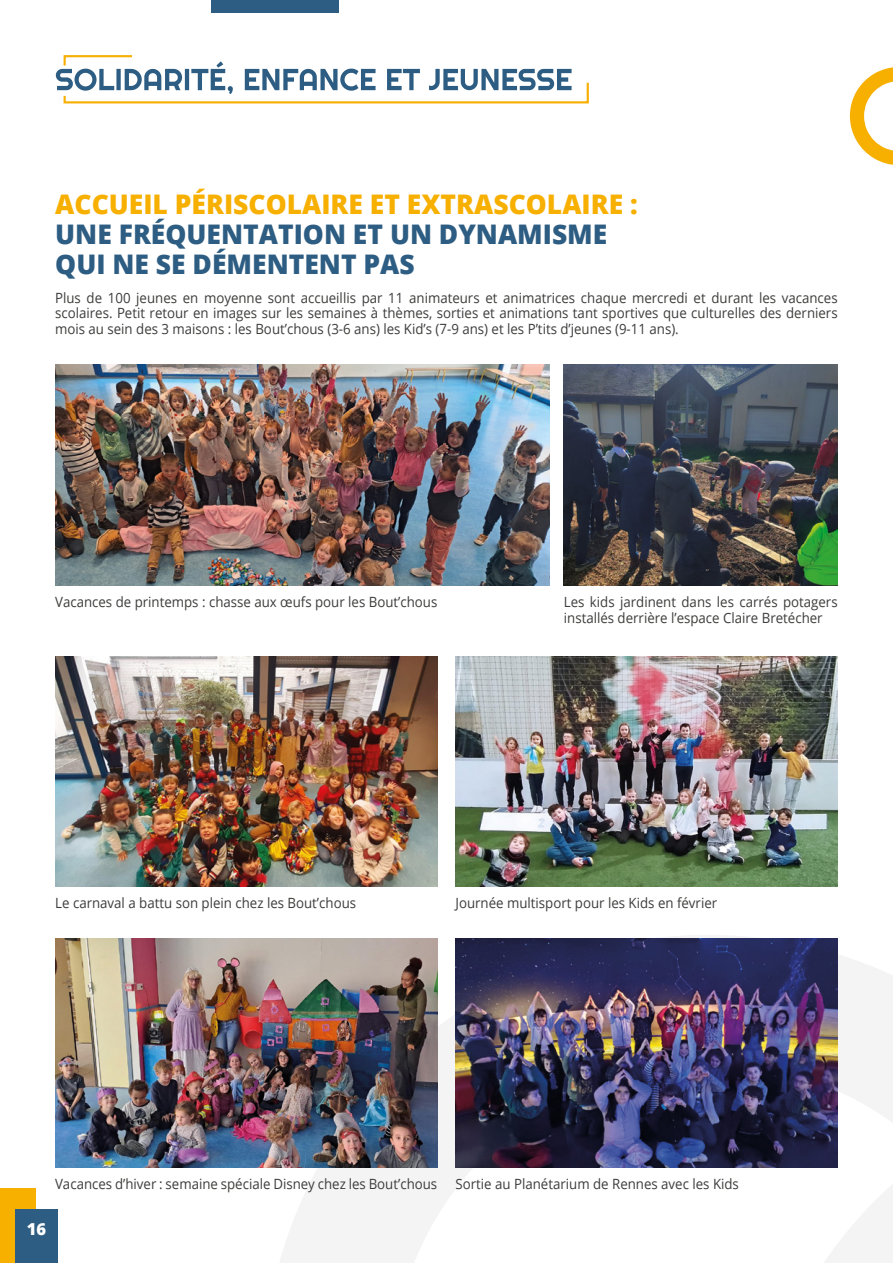
<style>
.page{position:relative;width:893px;height:1263px;background:#fff}
.page>*{position:absolute;margin:0;border:0;box-sizing:border-box;transform-origin:0 0}
.t1{font:800 27px/30px "Open Sans";color:#2d5d82}
.t2{font:800 27px "Open Sans";color:#f7af00}
.t3{font:800 16.5px "Open Sans";color:#fff}
.t4{font:14.1px/15.3px "Open Sans";color:#3c3c3b;text-align:justify;scale:.94 1}
</style>
<div class="page">
<svg style="left:280px;top:935px;width:613px;height:328px"></svg>
<svg style="left:745px;top:1067px;width:148px;height:196px"></svg>
<div style="left:212px;top:0;width:127px;height:13px;background:#2d5d82"></div>
<div style="left:0;top:1188px;width:35px;height:75px;background:#f7af00"></div>
<div style="left:15px;top:1210px;width:43px;height:53px;background:#2d5d82"></div>
<svg style="left:850px;top:67px;width:43px;height:98px"></svg>
<svg style="left:56px;top:55px;width:533px;height:49px"></svg>
<img style="left:55px;top:365px;width:494px;height:221px">
<img style="left:55px;top:657px;width:383px;height:229px">
<img style="left:564px;top:365px;width:274px;height:221px">
<img style="left:456px;top:657px;width:382px;height:229px">
<img style="left:55px;top:938px;width:382px;height:230px">
<img style="left:456px;top:938px;width:382px;height:230px">
<h1 class="t2" style="left:55px;top:184px;width:584px">ACCUEIL PÉRISCOLAIRE ET EXTRASCOLAIRE :</h1>
<h1 class="t1" style="left:55px;top:218px;width:554px">UNE FRÉQUENTATION ET UN DYNAMISME<br>QUI NE SE DÉMENTENT PAS</h1>
<p class="t4" style="left:55px;top:290px;width:834px">Plus de 100 jeunes en moyenne sont accueillis par 11 animateurs et animatrices chaque mercredi et durant les vacances scolaires. Petit retour en images sur les semaines à thèmes, sorties et animations tant sportives que culturelles des derniers mois au sein des 3 maisons : les Bout’chous (3-6 ans) les Kid’s (7-9 ans) et les P’tits d’jeunes (9-11 ans).</p>
<p class="t4" style="left:55px;top:594px;width:408px">Vacances de printemps : chasse aux œufs pour les Bout’chous</p>
<p class="t4" style="left:564px;top:594px;width:293px">Les kids jardinent dans les carrés potagers installés derrière l’espace Claire Bretécher</p>
<p class="t4" style="left:55px;top:895px;width:322px">Le carnaval a battu son plein chez les Bout’chous</p>
<p class="t4" style="left:456px;top:895px;width:280px">Journée multisport pour les Kids en février</p>
<p class="t4" style="left:55px;top:1176px;width:408px">Vacances d’hiver : semaine spéciale Disney chez les Bout’chous</p>
<p class="t4" style="left:456px;top:1176px;width:303px">Sortie au Planétarium de Rennes avec les Kids</p>
<p class="t3" style="left:27px;top:1217px;width:21px">16</p>
</div>
